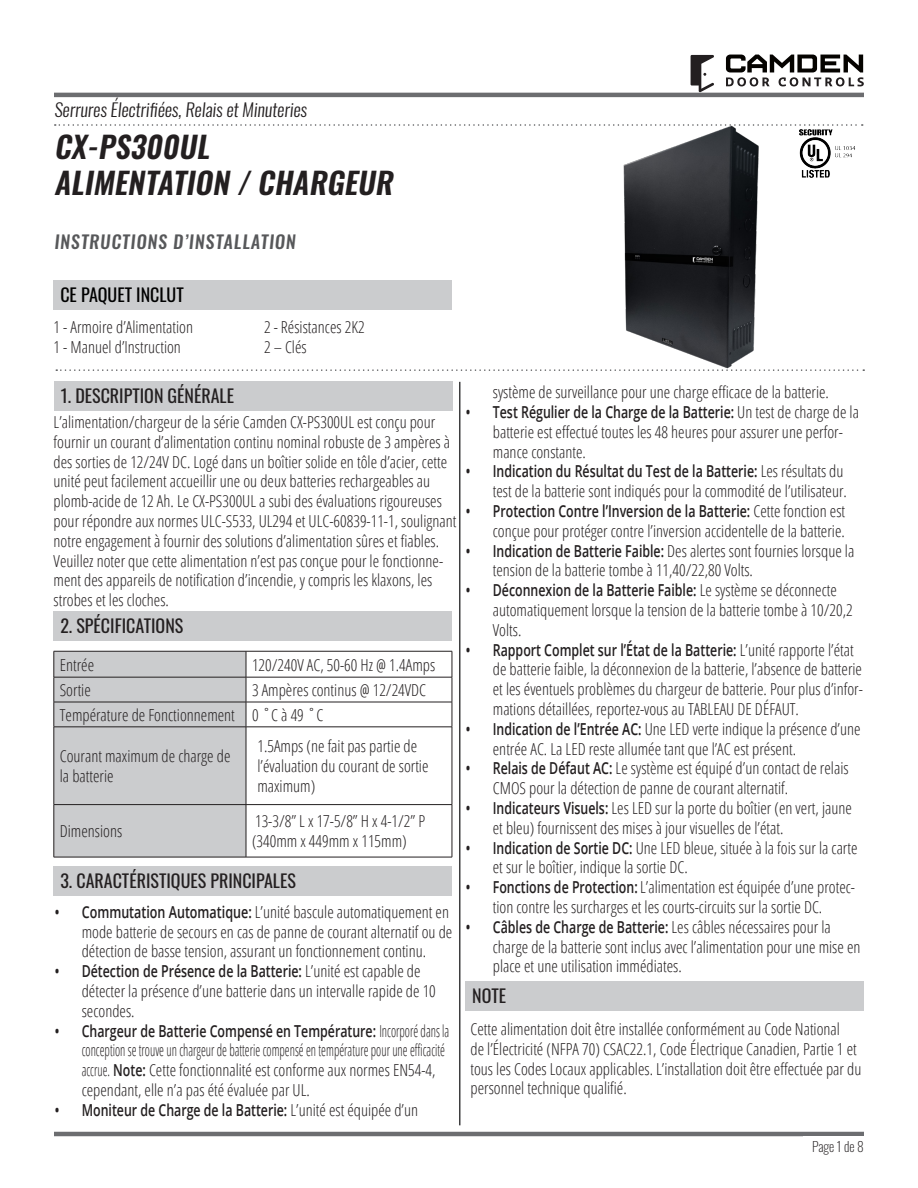
<style>
.page{position:relative;width:918px;height:1188px;background:#fff}
.page>*{position:absolute;margin:0;border:0;box-sizing:border-box;transform-origin:0 0}
.t1{font:italic 600 30px "Oswald";color:#231f20}
.t2{font:18px "Oswald";color:#231f20}
.t3{font:300 18px "Oswald";color:#231f20}
.t4{font:500 18px "Oswald";color:#57585a}
.t5{font:18px "Oswald";color:#000}
._2018_-_Note{font:300 condensed 16.5px/19.8px "Open Sans";color:#231f20}
._2018_-_Note-2{font:300 condensed 16.5px/19.8px "Open Sans";color:#231f20;scale:.75 1}
._2018_-_Body_Text{font:300 condensed 16.5px/19.8px "Open Sans";color:#231f20}
.t6{font:600 16.5px "Open Sans";color:#231f20;scale:.75 1}
.t7{font:200 13.5px "Oswald";letter-spacing:-.005em;color:#231f20}
.s1{font-weight:600;font-stretch:normal}
.s2{font-weight:300;font-stretch:condensed}
</style>
<div class="page">
<svg style="left:726px;top:55px;width:138px;height:31px"></svg>
<svg style="left:691px;top:55px;width:23px;height:37px"></svg>
<hr style="left:54px;top:93px;width:810px;height:4px;background:#6c6d70">
<svg style="left:55px;top:124px;width:808px;height:2px"></svg>
<img style="left:800px;top:129px;width:55px;height:48px">
<svg style="left:56px;top:369px;width:808px;height:2px"></svg>
<hr style="left:459px;top:382px;width:1px;height:743px;background:#3e3e3f">
<hr style="left:54px;top:1132px;width:810px;height:4px;background:#6c6d70">
<div style="left:54px;top:382px;width:399px;height:29px;background:#cbccce"></div>
<div style="left:54px;top:611px;width:398px;height:29px;background:#cbccce"></div>
<hr style="left:246px;top:651px;width:206px;height:1px;background:#231f20">
<hr style="left:246px;top:677px;width:206px;height:1px;background:#231f20">
<hr style="left:246px;top:702px;width:206px;height:1px;background:#231f20">
<div style="left:54px;top:651px;width:193px;height:206px;background:#cbccce"></div>
<svg style="left:452px;top:651px;width:1px;height:76px"></svg>
<hr style="left:54px;top:727px;width:192px;height:1px;background:#231f20">
<hr style="left:54px;top:727px;width:1px;height:77px;background:#231f20">
<hr style="left:246px;top:727px;width:206px;height:1px;background:#231f20">
<hr style="left:246px;top:727px;width:1px;height:77px;background:#231f20">
<hr style="left:452px;top:727px;width:1px;height:77px;background:#231f20">
<hr style="left:54px;top:804px;width:192px;height:1px;background:#231f20">
<hr style="left:54px;top:805px;width:1px;height:52px;background:#231f20">
<hr style="left:246px;top:804px;width:206px;height:1px;background:#231f20">
<hr style="left:246px;top:805px;width:1px;height:52px;background:#231f20">
<hr style="left:452px;top:805px;width:1px;height:52px;background:#231f20">
<hr style="left:54px;top:857px;width:192px;height:1px;background:#231f20">
<hr style="left:246px;top:857px;width:206px;height:1px;background:#231f20">
<div style="left:465px;top:982px;width:399px;height:29px;background:#cbccce"></div>
<img style="left:620px;top:126px;width:148px;height:245px">
<div style="left:54px;top:867px;width:398px;height:29px;background:#cbccce"></div>
<div style="left:54px;top:281px;width:398px;height:29px;background:#cbccce"></div>
<p class="t3" style="left:54px;top:97px;width:257px">Serrures Électrifiées, Relais et Minuteries</p>
<p class="t1" style="left:54px;top:131px;width:164px">CX-PS300UL</p>
<p class="t1" style="left:54px;top:167px;width:348px">ALIMENTATION /CHARGEUR</p>
<p class="t4" style="left:54px;top:233px;width:246px">INSTRUCTIONS D’INSTALLATION</p>
<p class="t5" style="left:60px;top:279px;width:125px">CE PAQUET INCLUT</p>
<p class="_2018_-_Note" style="left:54px;top:317px;width:141px">1 - Armoire d’Alimentation</p>
<p class="_2018_-_Note" style="left:54px;top:337px;width:129px">1 - Manuel d’Instruction</p>
<p class="_2018_-_Note" style="left:264px;top:317px;width:102px">2 - Résistances 2K2</p>
<p class="_2018_-_Note" style="left:264px;top:337px;width:44px">2 – Clés</p>
<p class="t2" style="left:61px;top:380px;width:175px">1. DESCRIPTION GÉNÉRALE</p>
<p class="_2018_-_Note" style="left:54px;top:412px;width:404px">L’alimentation/chargeur de la série Camden CX-PS300UL est conçu pour fournir un courant d’alimentation continu nominal robuste de 3 ampères à des sorties de 12/24V DC. Logé dans un boîtier solide en tôle d’acier, cette unité peut facilement accueillir une ou deux batteries rechargeables au plomb-acide de 12 Ah. Le CX-PS300UL a subi des évaluations rigoureuses pour répondre aux normes ULC-S533, UL294 et ULC-60839-11-1, soulignant notre engagement à fournir des solutions d’alimentation sûres et fiables.<br>Veuillez noter que cette alimentation n’est pas conçue pour le fonctionne&shy;ment des appareils de notification d’incendie, y compris les klaxons, les strobes et les cloches.</p>
<p class="t2" style="left:60px;top:609px;width:124px">2. SPÉCIFICATIONS</p>
<p class="_2018_-_Note" style="left:60px;top:654px;width:36px">Entrée</p>
<p class="_2018_-_Note" style="left:252px;top:654px;width:185px">120/240V AC, 50-60 Hz @ 1.4Amps</p>
<p class="_2018_-_Note" style="left:60px;top:679px;width:33px">Sortie</p>
<p class="_2018_-_Note" style="left:252px;top:679px;width:176px">3 Ampères continus @ 12/24VDC</p>
<p class="_2018_-_Note" style="left:60px;top:704px;width:177px">Température de Fonctionnement</p>
<p class="_2018_-_Note" style="left:252px;top:704px;width:73px">0 ˚C à 49 ˚C</p>
<p class="_2018_-_Note" style="left:60px;top:746px;width:172px">Courant maximum de charge de la batterie</p>
<p class="_2018_-_Body_Text" style="left:257px;top:736px;width:173px">1.5Amps (ne fait pas partie de l’évaluation du courant de sortie maximum)</p>
<p class="_2018_-_Note" style="left:60px;top:821px;width:64px">Dimensions</p>
<p class="_2018_-_Note" style="left:252px;top:811px;width:175px">13-3/8” L x 17-5/8” H x 4-1/2” P (340mm x 449mm x 115mm)</p>
<p class="t2" style="left:60px;top:865px;width:237px">3. CARACTÉRISTIQUES PRINCIPALES</p>
<p class="_2018_-_Note" style="left:82px;top:901px;width:372px;text-indent:-27px"><span class="s1">• Commutation Automatique:</span> L’unité bascule automatiquement en mode batterie de secours en cas de panne de courant alternatif ou de détection de basse tension, assurant un fonctionnement continu.</p>
<p class="_2018_-_Note" style="left:82px;top:961px;width:356px;text-indent:-27px"><span class="s1">• Détection de Présence de la Batterie:</span> L’unité est capable de détecter la présence d’une batterie dans un intervalle rapide de 10 secondes.</p>
<p class="_2018_-_Note-2" style="left:82px;top:1020px;width:492px;text-indent:-27px"><span class="s1">• Chargeur de Batterie Compensé en Température:</span> Incorporé dans la conception se trouve un chargeur de batterie compensé en température pour une efficacité accrue. <span class="s1">Note:</span> Cette fonctionnalité est conforme aux normes EN54-4, cependant, elle n’a pas été évaluée par UL.</p>
<p class="t6" style="left:55px;top:1098px;width:486px">• Moniteur de Charge de la Batterie: <span class="s2">L’unité est équipée d’un</span></p>
<p class="_2018_-_Note" style="left:493px;top:382px;width:338px">système de surveillance pour une charge efficace de la batterie.</p>
<p class="_2018_-_Note" style="left:493px;top:402px;width:368px;text-indent:-27px"><span class="s1">• Test Régulier de la Charge de la Batterie:</span> Un test de charge de la batterie est effectué toutes les 48 heures pour assurer une perfor&shy;mance constante.</p>
<p class="_2018_-_Note" style="left:466px;top:461px;width:383px;text-align:right"><span class="s1">• Indication du Résultat du Test de la Batterie:</span> Les résultats du test de la batterie sont indiqués pour la commodité de l’utilisateur.</p>
<p class="_2018_-_Note" style="left:466px;top:501px;width:381px;text-align:right"><span class="s1">• Protection Contre l’Inversion de la Batterie:</span> Cette fonction est conçue pour protéger contre l’inversion accidentelle de la batterie.</p>
<p class="_2018_-_Note" style="left:493px;top:540px;width:363px;text-indent:-27px"><span class="s1">• Indication de Batterie Faible:</span> Des alertes sont fournies lorsque la tension de la batterie tombe à 11,40/22,80 Volts.</p>
<p class="_2018_-_Note" style="left:493px;top:580px;width:361px;text-indent:-27px"><span class="s1">• Déconnexion de la Batterie Faible:</span> Le système se déconnecte automatiquement lorsque la tension de la batterie tombe à 10/20,2<br>Volts.</p>
<p class="_2018_-_Note" style="left:493px;top:639px;width:372px;text-indent:-27px"><span class="s1">• Rapport Complet sur l’État de la Batterie:</span> L’unité rapporte l’état de batterie faible, la déconnexion de la batterie, l’absence de batterie et les éventuels problèmes du chargeur de batterie. Pour plus d’infor&shy;mations détaillées, reportez-vous au TABLEAU DE DÉFAUT.</p>
<p class="_2018_-_Note" style="left:493px;top:718px;width:369px;text-indent:-27px"><span class="s1">• Indication de l’Entrée AC:</span> Une LED verte indique la présence d’une entrée AC. La LED reste allumée tant que l’AC est présent.</p>
<p class="_2018_-_Note" style="left:493px;top:758px;width:357px;text-indent:-27px"><span class="s1">• Relais de Défaut AC:</span> Le système est équipé d’un contact de relais<br>CMOS pour la détection de panne de courant alternatif.</p>
<p class="_2018_-_Note" style="left:493px;top:798px;width:361px;text-indent:-27px"><span class="s1">• Indicateurs Visuels:</span> Les LED sur la porte du boîtier (en vert, jaune et bleu) fournissent des mises à jour visuelles de l’état.</p>
<p class="_2018_-_Note" style="left:493px;top:837px;width:366px;text-indent:-27px"><span class="s1">• Indication de Sortie DC:</span> Une LED bleue, située à la fois sur la carte et sur le boîtier, indique la sortie DC.</p>
<p class="_2018_-_Note" style="left:466px;top:877px;width:391px;text-align:center"><span class="s1">• Fonctions de Protection:</span> L’alimentation est équipée d’une protec&shy;tion contre les surcharges et les courts-circuits sur la sortie DC.</p>
<p class="_2018_-_Note" style="left:493px;top:916px;width:369px;text-indent:-27px"><span class="s1">• Câbles de Charge de Batterie:</span> Les câbles nécessaires pour la charge de la batterie sont inclus avec l’alimentation pour une mise en place et une utilisation immédiates.</p>
<p class="t2" style="left:472px;top:980px;width:35px">NOTE</p>
<p class="_2018_-_Note" style="left:471px;top:1019px;width:392px">Cette alimentation doit être installée conformément au Code National<br>de l’Électricité (NFPA 70) CSAC22.1, Code Électrique Canadien, Partie 1 et tous les Codes Locaux applicables. L’installation doit être effectuée par du personnel technique qualifié.</p>
<p class="t7" style="left:812px;top:1135px;width:53px">Page 1 de 8</p>
</div>
